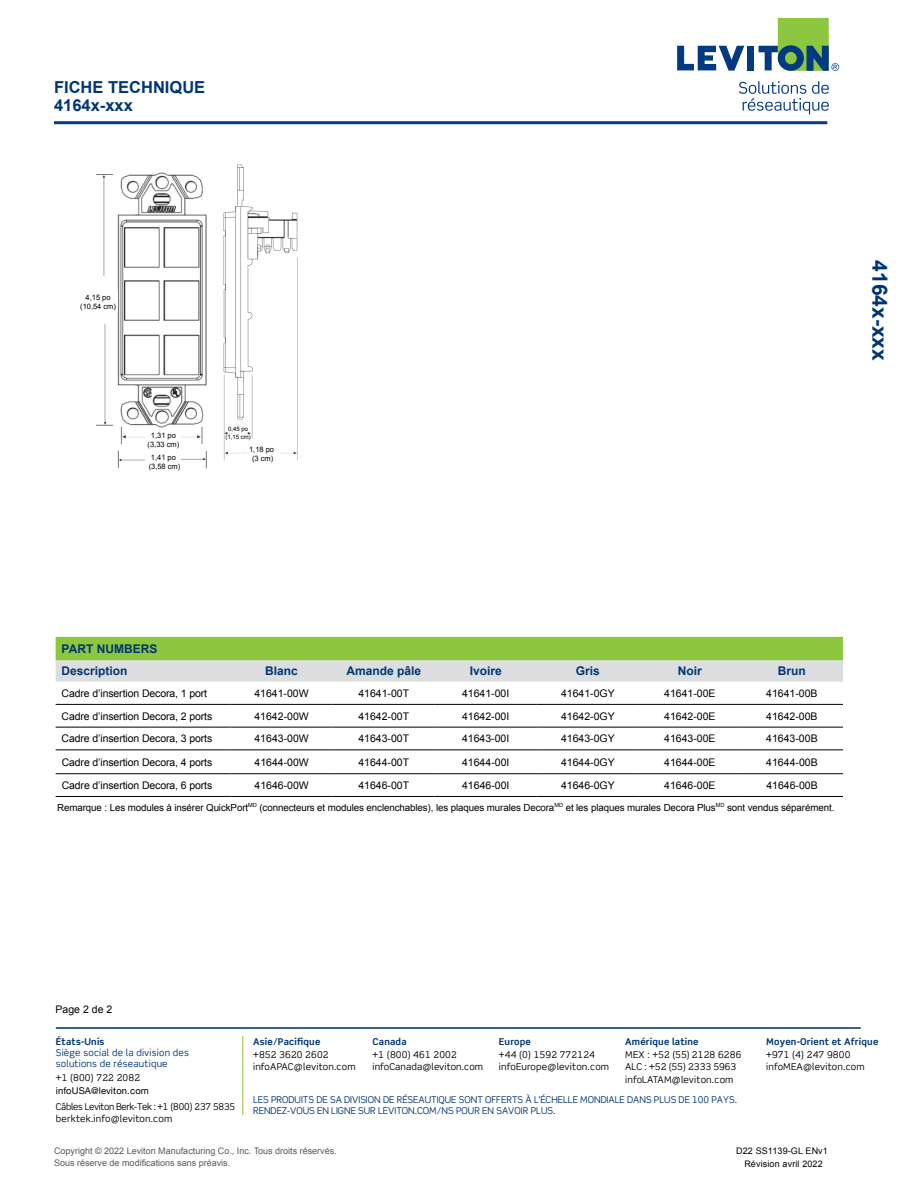
<style>
.page{position:relative;width:918px;height:1188px;background:#fff}
.page>*{position:absolute;margin:0;border:0;box-sizing:border-box;transform-origin:0 0}
.t1{font:700 21px "Arial";color:#003573}
.t2{font:700 16.5px/18px "Arial";color:#003573}
.t3{font:700 12px/22.4px "Arial";color:#003573}
.t4{font:10.5px "Arial";color:#000}
.t5{font:9.75px "Arial";letter-spacing:-.01em;color:#000}
.t6{font:9.45px/12.5px "Scene Std";letter-spacing:.02em;color:#000}
.t7{font:9.45px/11.1px "Scene Std";color:#003573}
.t8{font:700 9.45px "Scene Pro";letter-spacing:.02em;color:#003573}
.t9{font:9.45px/12.6px "Scene Std";letter-spacing:-.01em;color:#000}
.t10{font:9.45px/11.2px "Scene Std";letter-spacing:.02em;color:#003573}
.t11{font:9.45px "Helvetica Neue";letter-spacing:.02em;color:#000}
.t12{font:9px/12px "Arial";color:#58595b}
.t13{font:9px "Arial";letter-spacing:.015em;color:#000}
.t14{font:7.5px/9px "Arial";color:#000;text-align:center}
.t15{font:6px/7.2px "Arial";color:#000;text-align:center}
</style>
<div class="page">
<hr style="left:54px;top:121px;width:773px;height:3px;background:#013a81">
<svg style="left:56px;top:637px;width:787px;height:45px;background:#b3d18c"></svg>
<hr style="left:56px;top:704px;width:175px;height:1px;background:#000">
<hr style="left:56px;top:727px;width:175px;height:1px;background:#000">
<hr style="left:56px;top:750px;width:175px;height:1px;background:#000">
<hr style="left:56px;top:773px;width:175px;height:1px;background:#000">
<hr style="left:56px;top:796px;width:175px;height:1px;background:#000">
<hr style="left:231px;top:704px;width:102px;height:1px;background:#000">
<hr style="left:333px;top:704px;width:102px;height:1px;background:#000">
<hr style="left:435px;top:704px;width:102px;height:1px;background:#000">
<hr style="left:537px;top:704px;width:102px;height:1px;background:#000">
<hr style="left:639px;top:704px;width:102px;height:1px;background:#000">
<hr style="left:741px;top:704px;width:102px;height:1px;background:#000">
<hr style="left:231px;top:727px;width:102px;height:1px;background:#000">
<hr style="left:333px;top:727px;width:102px;height:1px;background:#000">
<hr style="left:435px;top:727px;width:102px;height:1px;background:#000">
<hr style="left:537px;top:727px;width:102px;height:1px;background:#000">
<hr style="left:639px;top:727px;width:102px;height:1px;background:#000">
<hr style="left:741px;top:727px;width:102px;height:1px;background:#000">
<hr style="left:231px;top:750px;width:102px;height:1px;background:#000">
<hr style="left:333px;top:750px;width:102px;height:1px;background:#000">
<hr style="left:435px;top:750px;width:102px;height:1px;background:#000">
<hr style="left:537px;top:750px;width:102px;height:1px;background:#000">
<hr style="left:639px;top:750px;width:102px;height:1px;background:#000">
<hr style="left:741px;top:750px;width:102px;height:1px;background:#000">
<hr style="left:231px;top:773px;width:102px;height:1px;background:#000">
<hr style="left:333px;top:773px;width:102px;height:1px;background:#000">
<hr style="left:435px;top:773px;width:102px;height:1px;background:#000">
<hr style="left:537px;top:773px;width:102px;height:1px;background:#000">
<hr style="left:639px;top:773px;width:102px;height:1px;background:#000">
<hr style="left:741px;top:773px;width:102px;height:1px;background:#000">
<hr style="left:231px;top:796px;width:102px;height:1px;background:#000">
<hr style="left:333px;top:796px;width:102px;height:1px;background:#000">
<hr style="left:435px;top:796px;width:102px;height:1px;background:#000">
<hr style="left:537px;top:796px;width:102px;height:1px;background:#000">
<hr style="left:639px;top:796px;width:102px;height:1px;background:#000">
<hr style="left:741px;top:796px;width:102px;height:1px;background:#000">
<hr style="left:56px;top:1027px;width:805px;height:2px;background:#003573">
<hr style="left:242px;top:1036px;width:1px;height:79px;background:#8dc63f">
<svg style="left:677px;top:46px;width:67px;height:25px"></svg>
<div style="left:747px;top:46px;width:7px;height:24px;background:#013a81"></div>
<svg style="left:759px;top:18px;width:80px;height:53px"></svg>
<svg style="left:739px;top:81px;width:90px;height:33px"></svg>
<img style="left:95px;top:164px;width:203px;height:305px">
<div style="left:78px;top:290px;width:40px;height:22px;background:#fff"></div>
<div style="left:145px;top:429px;width:36px;height:22px;background:#fff"></div>
<div style="left:145px;top:451px;width:36px;height:22px;background:#fff"></div>
<div style="left:247px;top:443px;width:29px;height:22px;background:#fff"></div>
<h2 class="t2" style="left:54px;top:79px;width:153px">FICHE TECHNIQUE<br>4164x-xxx</h2>
<p class="t14" style="left:80px;top:293px;width:37px">4,15 po (10,54 cm)</p>
<p class="t15" style="left:226px;top:426px;width:27px">0,45 po (1,15 cm)</p>
<p class="t14" style="left:148px;top:431px;width:33px">1,31 po (3,33 cm)</p>
<p class="t14" style="left:149px;top:453px;width:33px">1,41 po (3,58 cm)</p>
<p class="t14" style="left:249px;top:445px;width:27px">1,18 po (3 cm)</p>
<h1 class="t1" style="left:894px;top:260px;width:102px;rotate:90deg">4164x-xxx</h1>
<p class="t3" style="left:62px;top:638px;width:97px">PART NUMBERS<br>Description</p>
<p class="t3" style="left:265px;top:660px;width:34px">Blanc</p>
<p class="t3" style="left:346px;top:660px;width:76px">Amande pâle</p>
<p class="t3" style="left:470px;top:660px;width:34px">Ivoire</p>
<p class="t3" style="left:576px;top:660px;width:26px">Gris</p>
<p class="t3" style="left:678px;top:660px;width:26px">Noir</p>
<p class="t3" style="left:778px;top:660px;width:29px">Brun</p>
<p class="t4" style="left:62px;top:686px;width:147px">Cadre d’insertion Decora, 1 port</p>
<p class="t4" style="left:254px;top:686px;width:56px">41641-00W</p>
<p class="t4" style="left:358px;top:686px;width:52px">41641-00T</p>
<p class="t4" style="left:462px;top:686px;width:49px">41641-00I</p>
<p class="t4" style="left:561px;top:686px;width:55px">41641-0GY</p>
<p class="t4" style="left:664px;top:686px;width:53px">41641-00E</p>
<p class="t4" style="left:766px;top:686px;width:53px">41641-00B</p>
<p class="t4" style="left:62px;top:709px;width:152px">Cadre d’insertion Decora, 2 ports</p>
<p class="t4" style="left:254px;top:709px;width:56px">41642-00W</p>
<p class="t4" style="left:358px;top:709px;width:52px">41642-00T</p>
<p class="t4" style="left:462px;top:709px;width:49px">41642-00I</p>
<p class="t4" style="left:561px;top:709px;width:55px">41642-0GY</p>
<p class="t4" style="left:664px;top:709px;width:53px">41642-00E</p>
<p class="t4" style="left:766px;top:709px;width:53px">41642-00B</p>
<p class="t4" style="left:62px;top:732px;width:152px">Cadre d’insertion Decora, 3 ports</p>
<p class="t4" style="left:254px;top:732px;width:56px">41643-00W</p>
<p class="t4" style="left:358px;top:732px;width:52px">41643-00T</p>
<p class="t4" style="left:462px;top:732px;width:49px">41643-00I</p>
<p class="t4" style="left:561px;top:732px;width:55px">41643-0GY</p>
<p class="t4" style="left:664px;top:732px;width:53px">41643-00E</p>
<p class="t4" style="left:766px;top:732px;width:53px">41643-00B</p>
<p class="t4" style="left:62px;top:755px;width:152px">Cadre d’insertion Decora, 4 ports</p>
<p class="t4" style="left:255px;top:755px;width:56px">41644-00W</p>
<p class="t4" style="left:358px;top:755px;width:52px">41644-00T</p>
<p class="t4" style="left:462px;top:755px;width:49px">41644-00I</p>
<p class="t4" style="left:561px;top:755px;width:55px">41644-0GY</p>
<p class="t4" style="left:664px;top:755px;width:53px">41644-00E</p>
<p class="t4" style="left:766px;top:755px;width:53px">41644-00B</p>
<p class="t4" style="left:62px;top:778px;width:152px">Cadre d’insertion Decora, 6 ports</p>
<p class="t4" style="left:255px;top:778px;width:56px">41646-00W</p>
<p class="t4" style="left:358px;top:778px;width:52px">41646-00T</p>
<p class="t4" style="left:462px;top:778px;width:49px">41646-00I</p>
<p class="t4" style="left:561px;top:778px;width:55px">41646-0GY</p>
<p class="t4" style="left:664px;top:778px;width:53px">41646-00E</p>
<p class="t4" style="left:766px;top:778px;width:53px">41646-00B</p>
<p class="t5" style="left:57px;top:801px;width:779px">Remarque : Les modules à insérer QuickPort<sup>MD</sup> (connecteurs et modules enclenchables), les plaques murales Decora<sup>MD</sup> et les plaques murales Decora Plus<sup>MD</sup> sont vendus séparément.</p>
<p class="t4" style="left:56px;top:1002px;width:58px">Page 2 de 2</p>
<p class="t8" style="left:56px;top:1036px;width:50px">États-Unis</p>
<p class="t10" style="left:56px;top:1047px;width:135px">Siège social de la division des solutions de réseautique</p>
<p class="t6" style="left:56px;top:1071px;width:86px">+1 (800) 722 2082</p>
<p class="t11" style="left:56px;top:1084px;width:95px">infoUSA@leviton.com</p>
<p class="t9" style="left:56px;top:1100px;width:181px">Câbles Leviton Berk-Tek : +1 (800) 237 5835 berktek.info@leviton.com</p>
<p class="t8" style="left:625px;top:1036px;width:75px">Amérique latine</p>
<p class="t6" style="left:625px;top:1048px;width:118px">MEX : +52 (55) 2128 6286<br>ALC : +52 (55) 2333 5963 infoLATAM@leviton.com</p>
<p class="t8" style="left:766px;top:1036px;width:114px">Moyen-Orient et Afrique</p>
<p class="t6" style="left:766px;top:1048px;width:100px">+971 (4) 247 9800 infoMEA@leviton.com</p>
<p class="t8" style="left:253px;top:1036px;width:69px">Asie/Pacifique</p>
<p class="t6" style="left:253px;top:1048px;width:104px">+852 3620 2602 infoAPAC@leviton.com</p>
<p class="t8" style="left:373px;top:1036px;width:36px">Canada</p>
<p class="t6" style="left:373px;top:1048px;width:112px">+1 (800) 461 2002 infoCanada@leviton.com</p>
<p class="t8" style="left:499px;top:1036px;width:33px">Europe</p>
<p class="t6" style="left:499px;top:1048px;width:112px">+44 (0) 1592 772124 infoEurope@leviton.com</p>
<p class="t7" style="left:253px;top:1094px;width:485px">LES PRODUITS DE SA DIVISION DE RÉSEAUTIQUE SONT OFFERTS À L’ÉCHELLE MONDIALE DANS PLUS DE 100 PAYS.<br>RENDEZ-VOUS EN LIGNE SUR LEVITON.COM/NS POUR EN SAVOIR PLUS.</p>
<p class="t12" style="left:54px;top:1145px;width:284px">Copyright © 2022 Leviton Manufacturing Co., Inc. Tous droits réservés.<br>Sous réserve de modifications sans préavis.</p>
<p class="t13" style="left:736px;top:1145px;width:93px">D22 SS1139-GL ENv1</p>
<p class="t13" style="left:744px;top:1158px;width:80px">Révision avril 2022</p>
</div>
